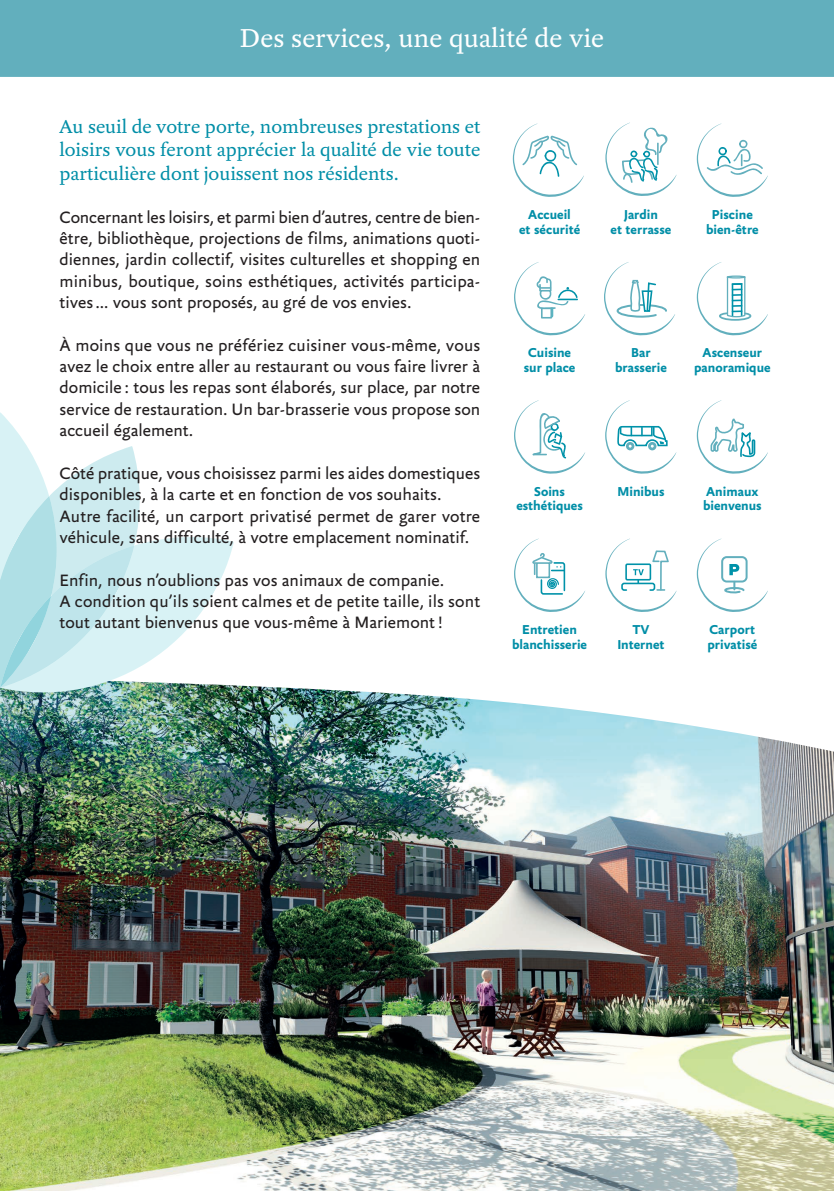
<style>
.page{position:relative;width:834px;height:1191px;background:#fff}
.page>*{position:absolute;margin:0;border:0;box-sizing:border-box;transform-origin:0 0}
.t1{font:28px "Yoga Pro";color:#fff}
.t2{font:20.12px/23.6px "Yoga Pro";color:#008ea7;text-align:justify}
.t3{font:17.85px/21.3px "Yoga Sans Pro";color:#231f20;text-align:justify}
.t4{font:700 14px/14.9px "Yoga Sans Pro";color:#008ea7;text-align:center}
</style>
<div class="page">
<img style="left:0;top:685px;width:833px;height:506px">
<svg style="left:0;top:412px;width:234px;height:286px"></svg>
<svg style="left:696px;top:538px;width:71px;height:74px"></svg>
<svg style="left:514px;top:538px;width:71px;height:74px"></svg>
<svg style="left:605px;top:538px;width:71px;height:74px"></svg>
<svg style="left:696px;top:123px;width:71px;height:74px"></svg>
<svg style="left:512px;top:123px;width:72px;height:74px"></svg>
<svg style="left:605px;top:123px;width:71px;height:73px"></svg>
<svg style="left:696px;top:262px;width:71px;height:73px"></svg>
<hr style="left:726px;top:277px;width:2px;height:38px;background:#62afbd">
<hr style="left:744px;top:277px;width:1px;height:38px;background:#62afbd">
<svg style="left:514px;top:262px;width:71px;height:73px"></svg>
<svg style="left:604px;top:262px;width:71px;height:73px"></svg>
<svg style="left:696px;top:400px;width:71px;height:74px"></svg>
<svg style="left:514px;top:400px;width:71px;height:74px"></svg>
<svg style="left:605px;top:400px;width:71px;height:74px"></svg>
<div style="left:0;top:0;width:833px;height:77px;background:#62afbd"></div>
<h1 class="t1" style="left:240px;top:22px;width:366px">Des services, une qualité de vie</h1>
<p class="t2" style="left:60px;top:114px;width:422px">Au seuil de votre porte, nombreuses prestations et loisirs vous feront apprécier la qualité de vie toute particulière dont jouissent nos résidents.</p>
<p class="t3" style="left:60px;top:206px;width:422px">Concernant les loisirs, et parmi bien d’autres, centre de bien&shy;être, bibliothèque, projections de films, animations quoti&shy;diennes, jardin collectif, visites culturelles et shopping en minibus, boutique, soins esthétiques, activités participa&shy;tives… vous sont proposés, au gré de vos envies.</p>
<p class="t3" style="left:60px;top:334px;width:422px">À moins que vous ne préfériez cuisiner vous-même, vous avez le choix entre aller au restaurant ou vous faire livrer à domicile : tous les repas sont élaborés, sur place, par notre service de restauration. Un bar-brasserie vous propose son accueil également.</p>
<p class="t3" style="left:60px;top:462px;width:422px;text-align:left">Côté pratique, vous choisissez parmi les aides domestiques disponibles, à la carte et en fonction de vos souhaits.<br>Autre facilité, un carport privatisé permet de garer votre véhicule, sans difficulté, à votre emplacement nominatif.</p>
<p class="t3" style="left:60px;top:569px;width:422px;text-align:left">Enfin, nous n’oublions pas vos animaux de companie.<br>A condition qu’ils soient calmes et de petite taille, ils sont tout autant bienvenus que vous-même à Mariemont!</p>
<p class="t4" style="left:519px;top:207px;width:63px">Accueil<br>et sécurité</p>
<p class="t4" style="left:610px;top:207px;width:62px">Jardin<br>et terrasse</p>
<p class="t4" style="left:706px;top:207px;width:54px">Piscine bien-être</p>
<p class="t4" style="left:523px;top:345px;width:53px">Cuisine sur place</p>
<p class="t4" style="left:615px;top:345px;width:53px">Bar brasserie</p>
<p class="t4" style="left:694px;top:345px;width:78px">Ascenseur panoramique</p>
<p class="t4" style="left:516px;top:483px;width:68px">Soins esthétiques</p>
<p class="t4" style="left:617px;top:483px;width:48px">Minibus</p>
<p class="t4" style="left:703px;top:483px;width:60px;text-align:left">Animaux bienvenus</p>
<p class="t4" style="left:512px;top:622px;width:76px">Entretien blanchisserie</p>
<p class="t4" style="left:617px;top:622px;width:49px">TV<br>Internet</p>
<p class="t4" style="left:707px;top:622px;width:51px;text-align:left">Carport privatisé</p>
</div>
